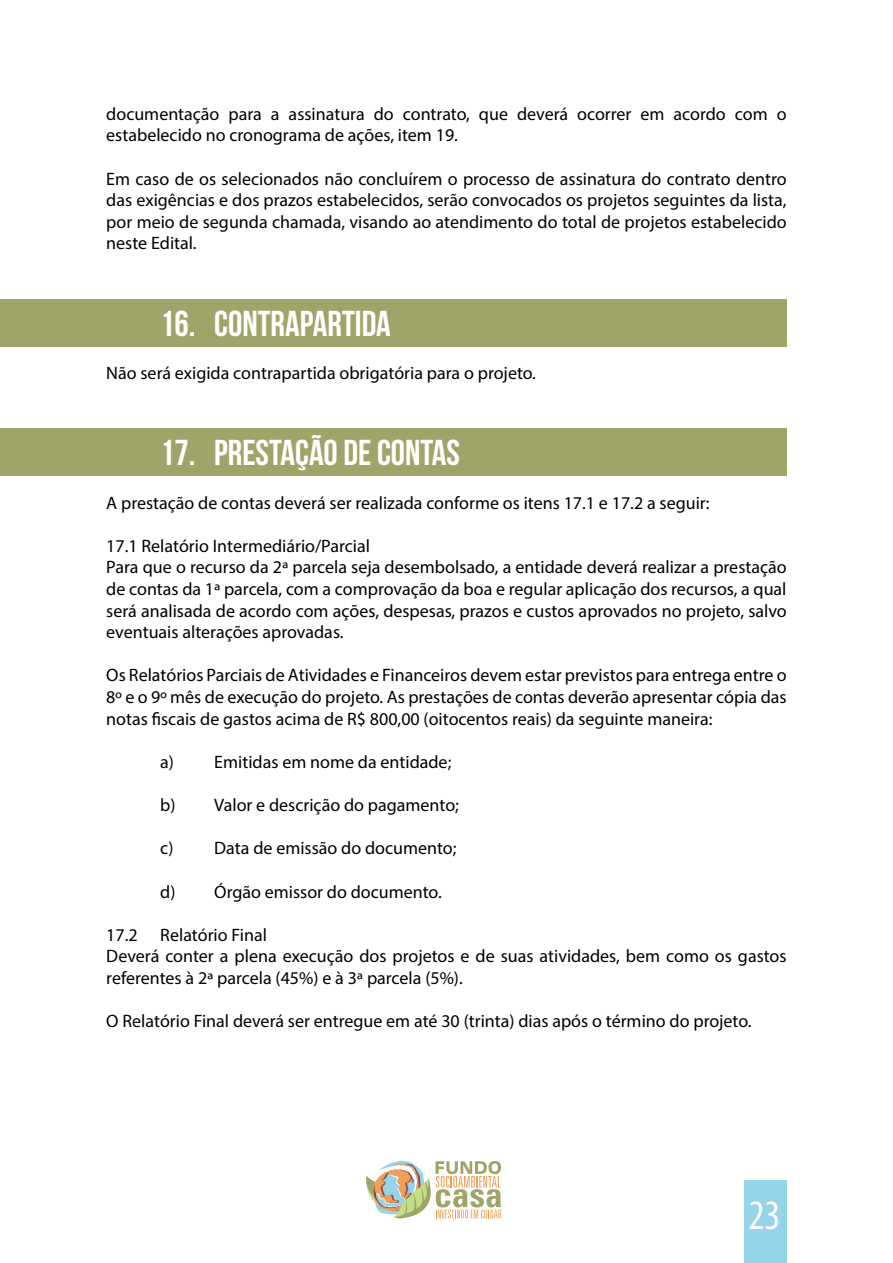
<style>
.page{position:relative;width:893px;height:1263px;background:#fff}
.page>*{position:absolute;margin:0;border:0;box-sizing:border-box;transform-origin:0 0}
.t1{font:condensed 42px "Myriad Pro";color:#fff}
.t2{font:36px "Bebas Neue";color:#fff}
.t3{font:18px/21.6px "Myriad Pro";color:#000}
</style>
<div class="page">
<div style="left:744px;top:1181px;width:43px;height:82px;background:#95d4e9"></div>
<svg style="left:366px;top:1160px;width:135px;height:58px"></svg>
<div style="left:0;top:299px;width:787px;height:48px;background:#a1a468"></div>
<div style="left:0;top:428px;width:787px;height:48px;background:#a1a468"></div>
<p class="t3" style="left:106px;top:103px;width:682px">documentação para a assinatura do contrato, que deverá ocorrer em acordo com o estabelecido no cronograma de ações, item 19.</p>
<p class="t3" style="left:106px;top:167px;width:682px;text-align:justify">Em caso de os selecionados não concluírem o processo de assinatura do contrato dentro das exigências e dos prazos estabelecidos, serão convocados os projetos seguintes da lista, por meio de segunda chamada, visando ao atendimento do total de projetos estabelecido neste Edital.</p>
<h2 class="t2" style="left:160px;top:304px;width:232px">16. CONTRAPARTIDA</h2>
<p class="t3" style="left:106px;top:362px;width:431px">Não será exigida contrapartida obrigatória para o projeto.</p>
<h2 class="t2" style="left:160px;top:433px;width:301px">17. PRESTAÇÃO DE CONTAS</h2>
<p class="t3" style="left:106px;top:491px;width:605px">A prestação de contas deverá ser realizada conforme os itens 17.1 e 17.2 a seguir:</p>
<p class="t3" style="left:106px;top:535px;width:682px">17.1 Relatório Intermediário/Parcial<br>Para que o recurso da 2ª parcela seja desembolsado, a entidade deverá realizar a prestação de contas da 1ª parcela, com a comprovação da boa e regular aplicação dos recursos, a qual será analisada de acordo com ações, despesas, prazos e custos aprovados no projeto, salvo eventuais alterações aprovadas.</p>
<p class="t3" style="left:106px;top:664px;width:682px;text-align:justify">Os Relatórios Parciais de Atividades e Financeiros devem estar previstos para entrega entre o 8º e o 9º mês de execução do projeto. As prestações de contas deverão apresentar cópia das notas fiscais de gastos acima de R$ 800,00 (oitocentos reais) da seguinte maneira:</p>
<p class="t3" style="left:160px;top:751px;width:293px">a) Emitidas em nome da entidade;</p>
<p class="t3" style="left:160px;top:794px;width:300px">b) Valor e descrição do pagamento;</p>
<p class="t3" style="left:160px;top:837px;width:298px">c) Data de emissão do documento;</p>
<p class="t3" style="left:160px;top:880px;width:283px">d) Órgão emissor do documento.</p>
<p class="t3" style="left:106px;top:923px;width:33px">17.2</p>
<p class="t3" style="left:106px;top:923px;width:682px;text-indent:54px">Relatório Final<br>Deverá conter a plena execução dos projetos e de suas atividades, bem como os gastos referentes à 2ª parcela (45%) e à 3ª parcela (5%).</p>
<p class="t3" style="left:106px;top:1010px;width:647px">O Relatório Final deverá ser entregue em até 30 (trinta) dias após o término do projeto.</p>
<h1 class="t1" style="left:748px;top:1190px;width:34px">23</h1>
</div>
